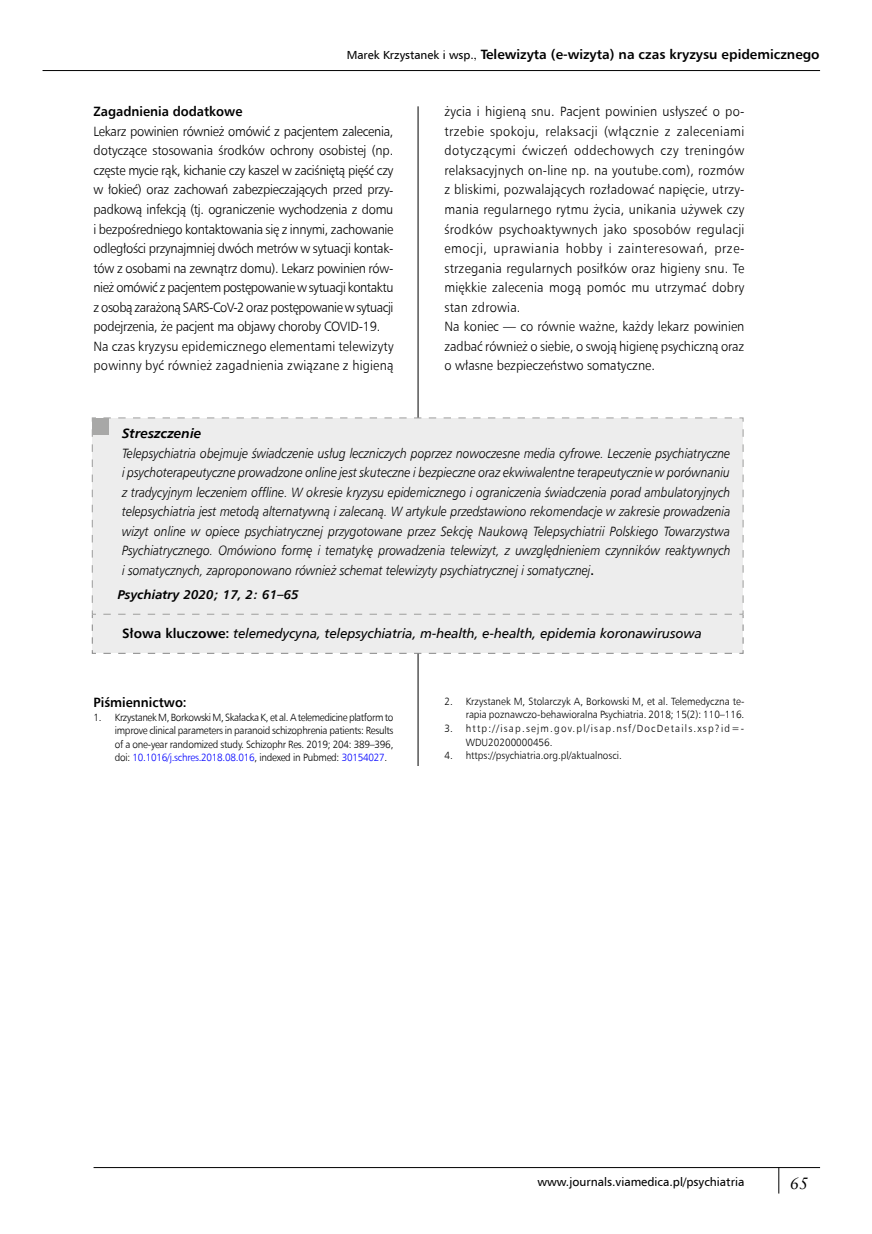
<style>
.page{position:relative;width:872px;height:1234px;background:#fff}
.page>*{position:absolute;margin:0;border:0;box-sizing:border-box;transform-origin:0 0}
.t1{font:italic 16.5px "Class Garmnd EU";color:#000}
.t2{font:italic 13.5px/19.5px "Humnst 777 Lt EU";color:#000;text-align:justify;scale:.9 1}
.t3{font:13.5px/19.5px "Humnst 777 Lt EU";letter-spacing:-.02em;color:#000;scale:.95 1}
.t4{font:13.5px/19.5px "Humnst 777 Lt EU";color:#000;scale:.95 1}
.t5{font:italic 13.5px "Humnst 777 EU";color:#000}
.t6{font:700 13.5px "Humnst 777 EU";color:#000}
.t7{font:700 13.5px "Humnst 777 EU";color:#000;scale:.95 1}
.t8{font:italic 700 13.5px "Humnst 777 EU";color:#000}
.t9{font:italic 700 12.75px "Humnst 777 EU";color:#000}
.t10{font:12px "Humnst 777 EU";color:#000}
.t11{font:10.5px/13.5px "Humnst 777 Lt EU";color:#000;text-align:justify;scale:.95 1}
.t12{font:10.5px/13.5px "Humnst 777 Lt EU";letter-spacing:.12em;color:#000;scale:.95 1}
.s1{font-weight:400;font-size:11.7px}
.s2{font-family:"Times New Roman";font-weight:400;font-size:11.7px}
.s3{font-family:"Humnst 777 EU";font-weight:700;font-style:normal}
.s4{font-weight:700;font-style:normal}
.s5{color:#00f}
</style>
<div class="page">
<hr style="left:418px;top:106px;width:1px;height:1014px;background:#000">
<hr style="left:43px;top:70px;width:777px;height:1px;background:#000">
<svg style="left:778px;top:1167px;width:1px;height:26px"></svg>
<hr style="left:94px;top:1166px;width:726px;height:1px;background:#000">
<div style="left:92px;top:417px;width:652px;height:196px;background:#ededed"></div>
<div style="left:92px;top:613px;width:652px;height:41px;background:#ededed"></div>
<div style="left:92px;top:418px;width:17px;height:17px;background:#a8a8a7"></div>
<div style="left:389px;top:766px;width:57px;height:382px;background:#fff"></div>
<p class="t6" style="left:347px;top:46px;width:474px"><span class="s1">Marek Krzystanek i wsp.</span><span class="s2">,</span> Telewizyta (e-wizyta) na czas kryzysu epidemicznego</p>
<p class="t7" style="left:94px;top:103px;width:158px">Zagadnienia dodatkowe</p>
<p class="t3" style="left:94px;top:121px;width:317px">Lekarz powinien również omówić z pacjentem zalecenia, dotyczące stosowania środków ochrony osobistej (np. częste mycie rąk, kichanie czy kaszel w zaciśniętą pięść czy w łokieć) oraz zachowań zabezpieczających przed przy&shy;padkową infekcją (tj. ograniczenie wychodzenia z domu i bezpośredniego kontaktowania się z innymi, zachowanie odległości przynajmniej dwóch metrów w sytuacji kontak&shy;tów z osobami na zewnątrz domu). Lekarz powinien rów&shy;nież omówić z pacjentem postępowanie w sytuacji kontaktu z osobą zarażoną SARS-CoV-2 oraz postępowanie w sytuacji podejrzenia, że pacjent ma objawy choroby COVID-19.<br>Na czas kryzysu epidemicznego elementami telewizyty powinny być również zagadnienia związane z higieną</p>
<p class="t4" style="left:444px;top:102px;width:317px">życia i higieną snu. Pacjent powinien usłyszeć o po&shy;trzebie spokoju, relaksacji (włącznie z zaleceniami dotyczącymi ćwiczeń oddechowych czy treningów relaksacyjnych on-line np. na youtube.com), rozmów z bliskimi, pozwalających rozładować napięcie, utrzy&shy;mania regularnego rytmu życia, unikania używek czy środków psychoaktywnych jako sposobów regulacji emocji, uprawiania hobby i zainteresowań, prze&shy;strzegania regularnych posiłków oraz higieny snu. Te miękkie zalecenia mogą pomóc mu utrzymać dobry stan zdrowia.<br>Na koniec — co równie ważne, każdy lekarz powinien zadbać również o siebie, o swoją higienę psychiczną oraz o własne bezpieczeństwo somatyczne.</p>
<p class="t8" style="left:122px;top:425px;width:81px">Streszczenie</p>
<p class="t2" style="left:122px;top:443px;width:678px">Telepsychiatria obejmuje świadczenie usług leczniczych poprzez nowoczesne media cyfrowe. Leczenie psychiatryczne i psychoterapeutyczne prowadzone online jest skuteczne i bezpieczne oraz ekwiwalentne terapeutycznie w porównaniu z tradycyjnym leczeniem offline. W okresie kryzysu epidemicznego i ograniczenia świadczenia porad ambulatoryjnych telepsychiatria jest metodą alternatywną i zalecaną. W artykule przedstawiono rekomendacje w zakresie prowadzenia wizyt online w opiece psychiatrycznej przygotowane przez Sekcję Naukową Telepsychiatrii Polskiego Towarzystwa Psychiatrycznego. Omówiono formę i tematykę prowadzenia telewizyt, z uwzględnieniem czynników reaktywnych i somatycznych, zaproponowano również schemat telewizyty psychiatrycznej i somatycznej<span class="s3">.</span></p>
<p class="t9" style="left:118px;top:586px;width:182px">Psychiatry 2020; 17, 2: 61–65</p>
<p class="t5" style="left:122px;top:624px;width:581px"><span class="s4">Słowa kluczowe:</span> telemedycyna, telepsychiatria, m-health, e-health, epidemia koronawirusowa</p>
<p class="t7" style="left:94px;top:693px;width:100px">Piśmiennictwo:</p>
<p class="t11" style="left:115px;top:710px;width:295px;text-indent:-21px">1. Krzystanek M, Borkowski M, Skałacka K, et al. A telemedicine platform to improve clinical parameters in paranoid schizophrenia patients: Results of a one-year randomized study. Schizophr Res. 2019; 204: 389–396, doi: <span class="s5">10.1016/j.schres.2018.08.016</span>, indexed in Pubmed: <span class="s5">30154027</span>.</p>
<p class="t11" style="left:444px;top:694px;width:317px;text-align:right">2. Krzystanek M, Stolarczyk A, Borkowski M, et al. Telemedyczna te&shy;rapia poznawczo-behawioralna Psychiatria. 2018; 15(2): 110–116.</p>
<p class="t12" style="left:466px;top:721px;width:294px;text-indent:-21px">3. http://isap.sejm.gov.pl/isap.nsf/DocDetails.xsp?id=-<br>WDU20200000456.</p>
<p class="t11" style="left:444px;top:748px;width:188px">4. https://psychiatria.org.pl/aktualnosci.</p>
<p class="t10" style="left:537px;top:1173px;width:208px">www.journals.viamedica.pl/psychiatria</p>
<p class="t1" style="left:790px;top:1172px;width:20px">65</p>
</div>
